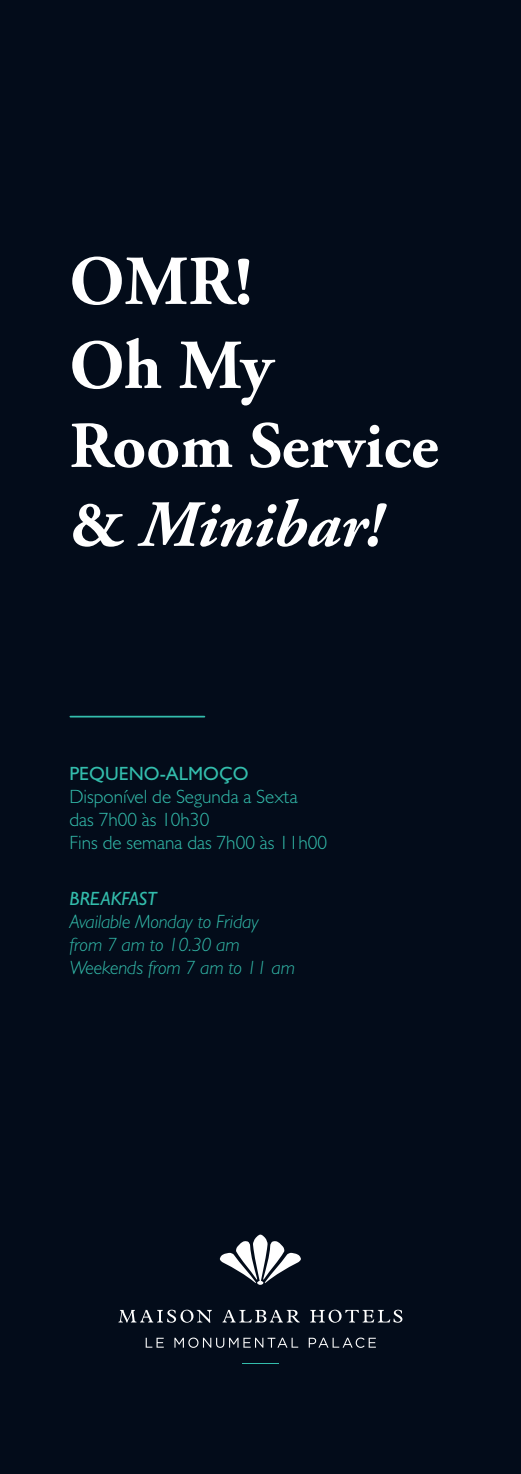
<style>
.page{position:relative;width:521px;height:1474px;background:#fff}
.page>*{position:absolute;margin:0;border:0;box-sizing:border-box;transform-origin:0 0}
.t1{font:700 70px "Adobe Garamond Pro";letter-spacing:-.005em;color:#fff}
.t2{font:700 65.8px "Adobe Garamond Pro";color:#fff}
.t3{font:italic 700 65.8px "Adobe Garamond Pro";color:#fff}
.t4{font:300 19.25px "Gill Sans MT Pro";color:#33bdac}
.t5{font:italic 300 19.25px "Gill Sans MT Pro";color:#33bdac}
.t6{font:500 19.25px "Gill Sans MT Pro";color:#33bdac}
.t7{font:italic 500 19.25px "Gill Sans MT Pro";color:#33bdac}
.s1{font-style:normal}
</style>
<div class="page">
<div style="left:0;top:0;width:521px;height:1473px;background:#030c1a"></div>
<svg style="left:146px;top:1337px;width:18px;height:10px"></svg>
<svg style="left:174px;top:1337px;width:124px;height:10px"></svg>
<svg style="left:309px;top:1337px;width:67px;height:10px"></svg>
<svg style="left:220px;top:1234px;width:81px;height:50px"></svg>
<svg style="left:118px;top:1309px;width:94px;height:13px"></svg>
<svg style="left:222px;top:1309px;width:78px;height:13px"></svg>
<svg style="left:310px;top:1309px;width:92px;height:13px"></svg>
<hr style="left:242px;top:1362px;width:37px;height:1px;background:#33bdac">
<hr style="left:70px;top:715px;width:134px;height:2px;background:#33bdac">
<p class="t1" style="left:69px;top:241px;width:184px">OMR!</p>
<p class="t1" style="left:69px;top:325px;width:205px">Oh My</p>
<p class="t2" style="left:69px;top:407px;width:370px">Room Service</p>
<p class="t3" style="left:69px;top:487px;width:314px"><span class="s1">&amp;</span> Minibar!</p>
<p class="t6" style="left:69px;top:761px;width:181px">PEQUENO-ALMOÇO</p>
<p class="t4" style="left:69px;top:784px;width:230px">Disponível de Segunda a Sexta</p>
<p class="t4" style="left:69px;top:807px;width:141px">das 7h00 às 10h30</p>
<p class="t4" style="left:69px;top:831px;width:259px">Fins de semana das 7h00 às 11h00</p>
<p class="t7" style="left:69px;top:887px;width:89px">BREAKFAST</p>
<p class="t5" style="left:69px;top:910px;width:191px">Available Monday to Friday</p>
<p class="t5" style="left:69px;top:933px;width:172px">from 7 am to 10.30 am</p>
<p class="t5" style="left:69px;top:956px;width:227px">Weekends from 7 am to 11 am</p>
</div>
